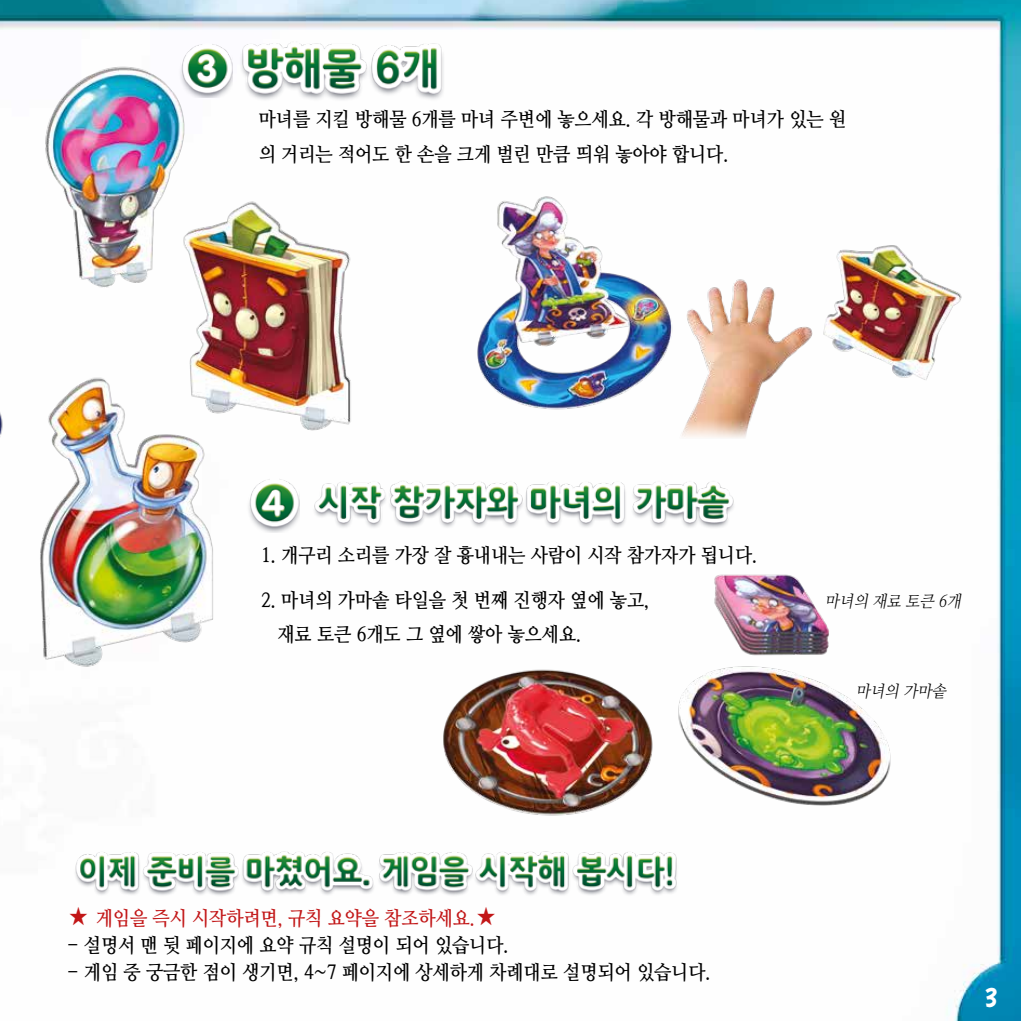
<style>
.page{position:relative;width:1021px;height:1021px;background:#fff}
.page>*{position:absolute;margin:0;border:0;box-sizing:border-box;transform-origin:0 0}
.t1{font:30px "Boogaloo";color:#fff}
.t2{font:19.8px/34.5px "Nanum Myeongjo OTF Bold";color:#000;scale:.91 1}
.t3{font:19.8px "Nanum Myeongjo OTF Bold";color:#c21617;scale:.91 1}
.t4{font:italic 16.5px "Nanum Myeongjo OTF";color:#000;scale:.91 1}
</style>
<div class="page">
<img style="left:0;top:0;width:1020px;height:1020px">
<img style="left:0;top:21px;width:977px;height:798px">
<img style="left:195px;top:31px;width:299px;height:90px">
<img style="left:294px;top:470px;width:590px;height:73px">
<img style="left:439px;top:181px;width:540px;height:297px">
<img style="left:0;top:839px;width:764px;height:64px">
<img style="left:179px;top:44px;width:53px;height:54px">
<img style="left:246px;top:478px;width:54px;height:54px">
<svg style="left:70px;top:906px;width:17px;height:19px"></svg>
<svg style="left:477px;top:906px;width:18px;height:19px"></svg>
<p class="t2" style="left:259px;top:101px;width:647px">마녀를 지킬 방해물 6개를 마녀 주변에 놓으세요. 각 방해물과 마녀가 있는 원 의 거리는 적어도 한 손을 크게 벌린 만큼 띄워 놓아야 합니다.</p>
<p class="t2" style="left:261px;top:536px;width:546px">1. 개구리 소리를 가장 잘 흉내내는 사람이 시작 참가자가 됩니다.</p>
<p class="t2" style="left:277px;top:581px;width:410px;text-indent:-16px">2. 마녀의 가마솥 타일을 첫 번째 진행자 옆에 놓고, 재료 토큰 6개도 그 옆에 쌓아 놓으세요.</p>
<p class="t4" style="left:825px;top:591px;width:154px">마녀의 재료 토큰 6개</p>
<p class="t4" style="left:856px;top:680px;width:104px">마녀의 가마솥</p>
<p class="t3" style="left:96px;top:906px;width:418px">게임을 즉시 시작하려면, 규칙 요약을 참조하세요.</p>
<p class="t2" style="left:67px;top:927px;width:486px">- 설명서 맨 뒷 페이지에 요약 규칙 설명이 되어 있습니다.</p>
<p class="t2" style="left:67px;top:954px;width:708px">- 게임 중 궁금한 점이 생기면, 4~7 페이지에 상세하게 차례대로 설명되어 있습니다.</p>
<h1 class="t1" style="left:983px;top:978px;width:16px">3</h1>
</div>
